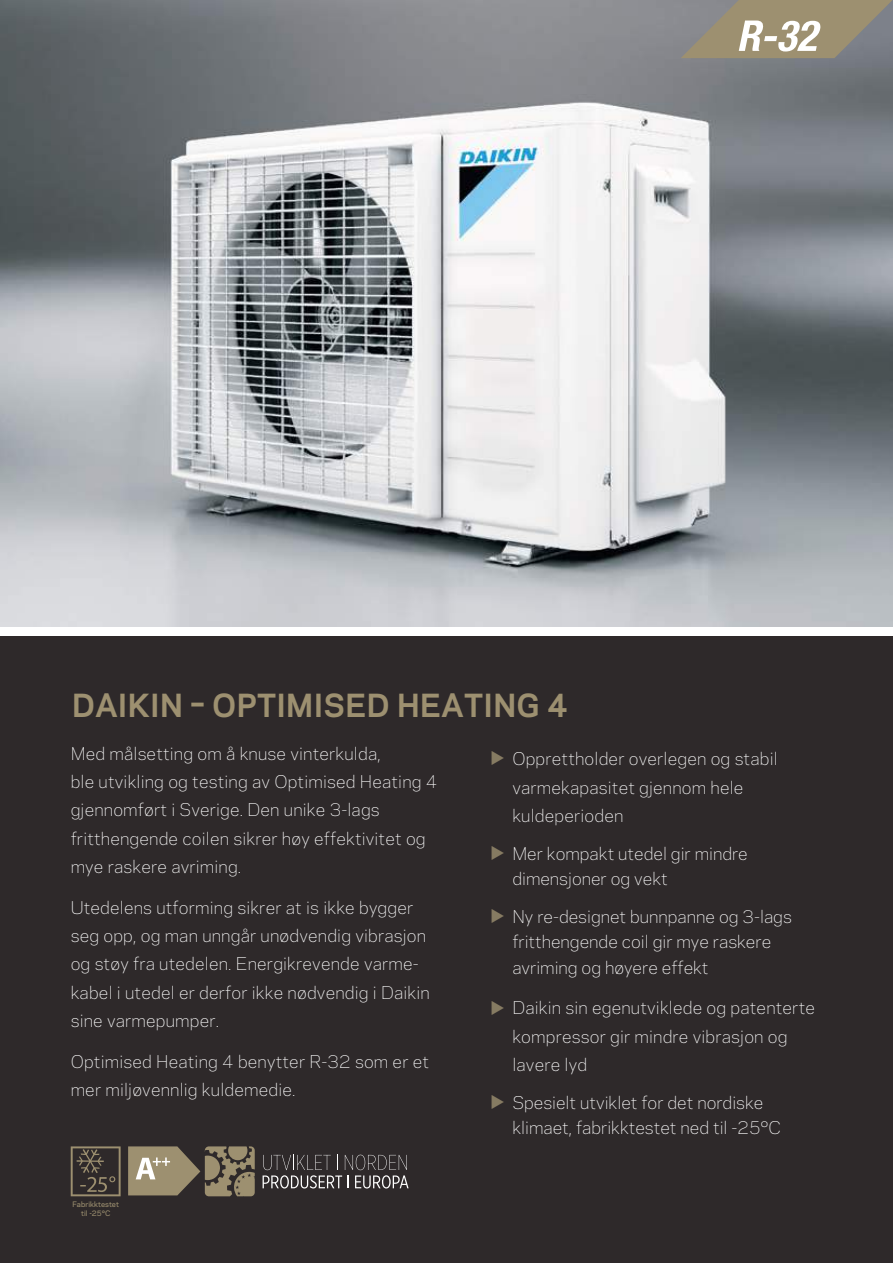
<style>
.page{position:relative;width:893px;height:1263px;background:#2e292a}
.page>*{position:absolute;margin:0;border:0;box-sizing:border-box;transform-origin:0 0}
.t1{font:700 29.85px "Galaxie Polaris";letter-spacing:.01em;color:#9d9070}
.t2{font:300 16.5px/28.3px "Galaxie Polaris";letter-spacing:.01em;color:#fff}
.t3{font:500 7.05px/8.6px "Galaxie Polaris";letter-spacing:-.005em;color:#9d9070;text-align:center}
.s1{font-size:18px;color:#9d9070}
</style>
<div class="page">
<img style="left:0;top:0;width:893px;height:627px">
<div style="left:0;top:627px;width:893px;height:8px;background:#fff"></div>
<svg style="left:681px;top:0;width:212px;height:58px;background:#9e9684"></svg>
<svg style="left:263px;top:1155px;width:146px;height:33px"></svg>
<svg style="left:71px;top:1146px;width:50px;height:50px"></svg>
<svg style="left:128px;top:1146px;width:127px;height:50px"></svg>
<h1 class="t1" style="left:72px;top:683px;width:498px">DAIKIN – OPTIMISED HEATING 4</h1>
<p class="t2" style="left:491px;top:744px;width:288px"><span class="s1">▶</span> Opprettholder overlegen og stabil</p>
<p class="t2" style="left:71px;top:738px;width:368px">Med målsetting om å knuse vinterkulda,<br>ble utvikling og testing av Optimised Heating 4 gjennomført i Sverige. Den unike 3-lags fritthengende coilen sikrer høy effektivitet og mye raskere avriming.</p>
<p class="t2" style="left:71px;top:892px;width:361px">Utedelens utforming sikrer at is ikke bygger seg opp, og man unngår unødvendig vibrasjon og støy fra utedelen. Energikrevende varme&shy;kabel i utedel er derfor ikke nødvendig i Daikin sine varmepumper.</p>
<p class="t2" style="left:71px;top:1046px;width:360px">Optimised Heating 4 benytter R-32 som er et mer miljøvennlig kuldemedie.</p>
<p class="t2" style="left:512px;top:772px;width:233px">varmekapasitet gjennom hele kuldeperioden</p>
<p class="t2" style="left:491px;top:838px;width:258px"><span class="s1">▶</span> Mer kompakt utedel gir mindre</p>
<p class="t2" style="left:512px;top:864px;width:157px">dimensjoner og vekt</p>
<p class="t2" style="left:491px;top:901px;width:302px"><span class="s1">▶</span> Ny re-designet bunnpanne og 3-lags</p>
<p class="t2" style="left:512px;top:928px;width:260px;line-height:25.5px">fritthengende coil gir mye raskere avriming og høyere effekt</p>
<p class="t2" style="left:491px;top:993px;width:325px"><span class="s1">▶</span> Daikin sin egenutviklede og patenterte</p>
<p class="t2" style="left:512px;top:1021px;width:277px">kompressor gir mindre vibrasjon og lavere lyd</p>
<p class="t2" style="left:491px;top:1087px;width:274px"><span class="s1">▶</span> Spesielt utviklet for det nordiske</p>
<p class="t3" style="left:73px;top:1200px;width:48px">Fabrikktestet til -25°C</p>
<p class="t2" style="left:512px;top:1112px;width:270px">klimaet, fabrikktestet ned til -25°C</p>
</div>
